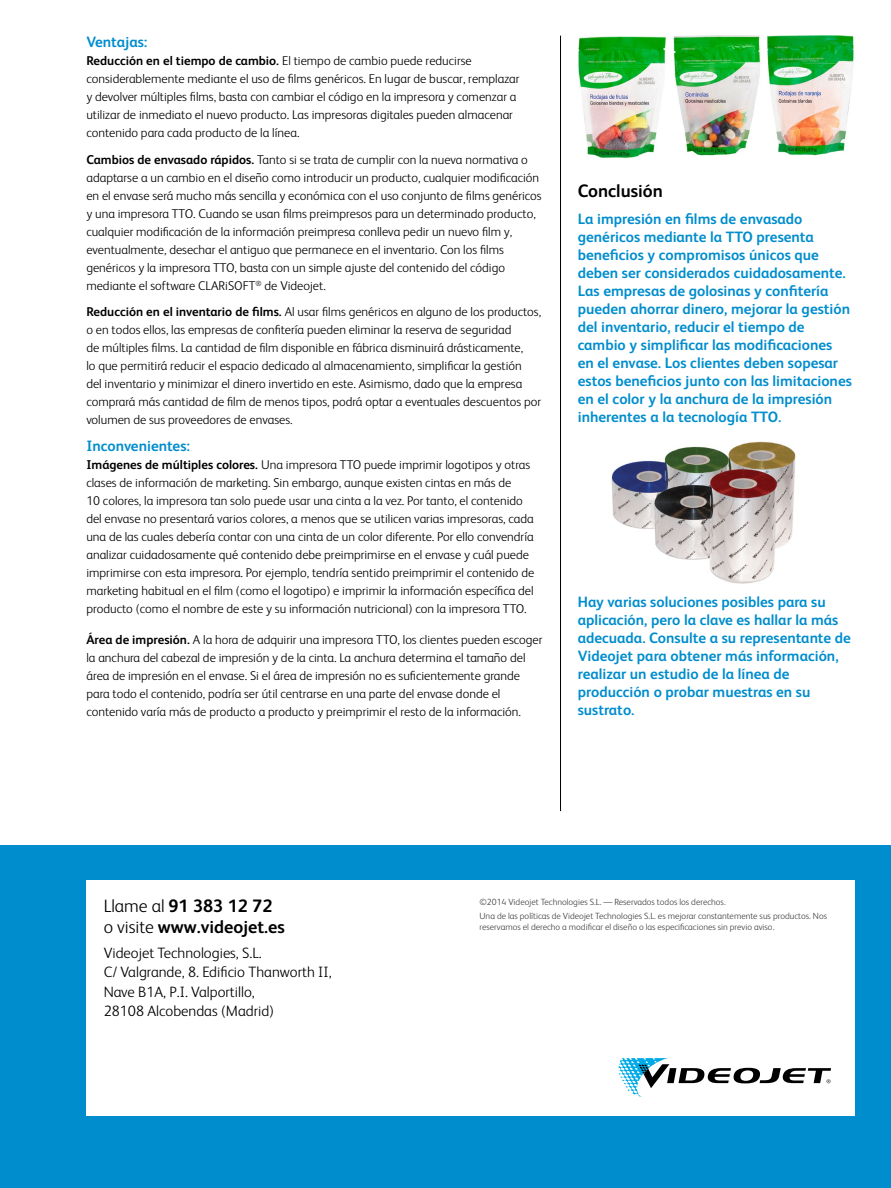
<style>
.page{position:relative;width:891px;height:1188px;background:#fff}
.page>*{position:absolute;margin:0;border:0;box-sizing:border-box;transform-origin:0 0}
.t1{font:700 18px/21px "FS Albert";color:#000}
.t2{font:700 15px/18px "FS Albert";color:#008dcd}
.t3{font:300 15px/19.5px "FS Albert";color:#000}
.t4{font:300 12.75px/18px "FS Albert";color:#000}
.t5{font:300 9px/14.7px "FS Albert";color:#414042}
.s1{font-weight:700}
.s2{font-weight:300}
</style>
<div class="page">
<div style="left:0;top:846px;width:891px;height:342px;background:#008dcd"></div>
<div style="left:86px;top:880px;width:769px;height:236px;background:#fff"></div>
<svg style="left:618px;top:1058px;width:213px;height:39px"></svg>
<hr style="left:560px;top:36px;width:1px;height:775px;background:#000">
<img style="left:611px;top:441px;width:185px;height:143px">
<img style="left:578px;top:36px;width:276px;height:122px">
<p class="t2" style="left:86px;top:33px;width:63px">Ventajas:</p>
<p class="t4" style="left:86px;top:52px;width:435px"><span class="s1">Reducción en el tiempo de cambio.</span> El tiempo de cambio puede reducirse considerablemente mediante el uso de films genéricos. En lugar de buscar, remplazar y devolver múltiples films, basta con cambiar el código en la impresora y comenzar a utilizar de inmediato el nuevo producto. Las impresoras digitales pueden almacenar contenido para cada producto de la línea.</p>
<p class="t4" style="left:86px;top:150px;width:457px"><span class="s1">Cambios de envasado rápidos.</span> Tanto si se trata de cumplir con la nueva normativa o adaptarse a un cambio en el diseño como introducir un producto, cualquier modificación en el envase será mucho más sencilla y económica con el uso conjunto de films genéricos y una impresora TTO. Cuando se usan films preimpresos para un determinado producto, cualquier modificación de la información preimpresa conlleva pedir un nuevo film y, eventualmente, desechar el antiguo que permanece en el inventario. Con los films genéricos y la impresora TTO, basta con un simple ajuste del contenido del código mediante el software CLARiSOFT<sup>®</sup> de Videojet.</p>
<p class="t4" style="left:86px;top:303px;width:456px"><span class="s1">Reducción en el inventario de films.</span> Al usar films genéricos en alguno de los productos, o en todos ellos, las empresas de confitería pueden eliminar la reserva de seguridad<br>de múltiples films. La cantidad de film disponible en fábrica disminuirá drásticamente,<br>lo que permitirá reducir el espacio dedicado al almacenamiento, simplificar la gestión<br>del inventario y minimizar el dinero invertido en este. Asimismo, dado que la empresa comprará más cantidad de film de menos tipos, podrá optar a eventuales descuentos por volumen de sus proveedores de envases.</p>
<p class="t2" style="left:86px;top:437px;width:105px">Inconvenientes:</p>
<p class="t4" style="left:86px;top:455px;width:449px"><span class="s1">Imágenes de múltiples colores.</span> Una impresora TTO puede imprimir logotipos y otras clases de información de marketing. Sin embargo, aunque existen cintas en más de<br>10 colores, la impresora tan solo puede usar una cinta a la vez. Por tanto, el contenido del envase no presentará varios colores, a menos que se utilicen varias impresoras, cada una de las cuales debería contar con una cinta de un color diferente. Por ello convendría analizar cuidadosamente qué contenido debe preimprimirse en el envase y cuál puede imprimirse con esta impresora. Por ejemplo, tendría sentido preimprimir el contenido de marketing habitual en el film (como el logotipo) e imprimir la información específica del producto (como el nombre de este y su información nutricional) con la impresora TTO.</p>
<p class="t4" style="left:86px;top:630px;width:458px"><span class="s1">Área de impresión.</span> A la hora de adquirir una impresora TTO, los clientes pueden escoger la anchura del cabezal de impresión y de la cinta. La anchura determina el tamaño del área de impresión en el envase. Si el área de impresión no es suficientemente grande para todo el contenido, podría ser útil centrarse en una parte del envase donde el contenido varía más de producto a producto y preimprimir el resto de la información.</p>
<h1 class="t1" style="left:578px;top:180px;width:87px">Conclusión</h1>
<p class="t2" style="left:578px;top:209px;width:276px">La impresión en films de envasado genéricos mediante la TTO presenta beneficios y compromisos únicos que deben ser considerados cuidadosamente.<br>Las empresas de golosinas y confitería pueden ahorrar dinero, mejorar la gestión del inventario, reducir el tiempo de cambio y simplificar las modificaciones en el envase. Los clientes deben sopesar estos beneficios junto con las limitaciones en el color y la anchura de la impresión inherentes a la tecnología TTO.</p>
<p class="t2" style="left:578px;top:593px;width:275px">Hay varias soluciones posibles para su aplicación, pero la clave es hallar la más adecuada. Consulte a su representante de Videojet para obtener más información, realizar un estudio de la línea de producción o probar muestras en su sustrato.</p>
<h1 class="t1" style="left:104px;top:895px;width:183px"><span class="s2">Llame al</span> 91 383 12 72 <span class="s2">o visite</span> www.videojet.es</h1>
<p class="t3" style="left:104px;top:943px;width:229px">Videojet Technologies, S.L.<br>C/ Valgrande, 8. Edificio Thanworth II,<br>Nave B1A, P.I. Valportillo,<br>28108 Alcobendas (Madrid)</p>
<p class="t5" style="left:480px;top:894px;width:349px">©2014 Videojet Technologies S.L. — Reservados todos los derechos.<br>Una de las políticas de Videojet Technologies S.L. es mejorar constantemente sus productos. Nos</p>
<p class="t5" style="left:480px;top:919px;width:296px">reservamos el derecho a modificar el diseño o las especificaciones sin previo aviso.</p>
</div>
